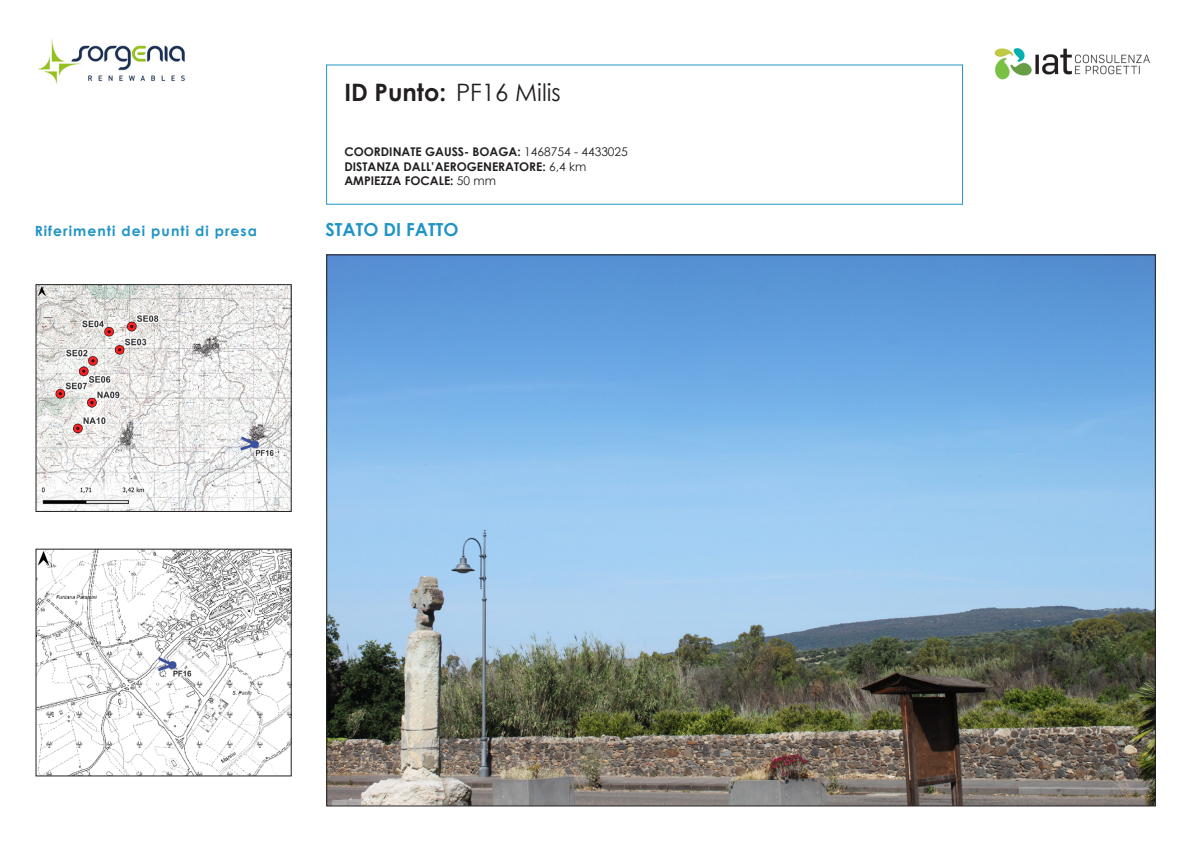
<style>
.page{position:relative;width:1191px;height:842px;background:#fff}
.page>*{position:absolute;margin:0;border:0;box-sizing:border-box;transform-origin:0 0}
.Titoli_PF{font:24px "Century Gothic";color:#231f20}
.t1{font:700 18px "Century Gothic";color:#2095c5}
.t2{font:700 14px "Century Gothic";letter-spacing:.075em;color:#2095c5}
.t3{font:700 12px "Century Gothic";color:#231f20}
.s1{font-weight:700}
.s2{font-weight:400}
</style>
<div class="page">
<img style="left:994px;top:47px;width:156px;height:33px">
<img style="left:38px;top:38px;width:147px;height:46px">
<img style="left:328px;top:256px;width:825px;height:548px">
<img style="left:38px;top:286px;width:252px;height:224px">
<div style="left:36px;top:284px;width:256px;height:228px;border:1px solid #231f20"></div>
<img style="left:38px;top:551px;width:252px;height:223px">
<p class="Titoli_PF" style="left:344px;top:75px;width:218px"><span class="s1">ID Punto:</span> PF16 Milis</p>
<p class="t3" style="left:344px;top:143px;width:285px">COORDINATE GAUSS- BOAGA: <span class="s2">1468754 - 4433025</span></p>
<p class="t3" style="left:344px;top:157px;width:243px">DISTANZA DALL’AEROGENERATORE: <span class="s2">6,4 km</span></p>
<p class="t3" style="left:344px;top:172px;width:153px">AMPIEZZA FOCALE: <span class="s2">50 mm</span></p>
<p class="t2" style="left:35px;top:221px;width:224px">Riferimenti dei punti di presa</p>
<h2 class="t1" style="left:325px;top:216px;width:134px">STATO DI FATTO</h2>
</div>
